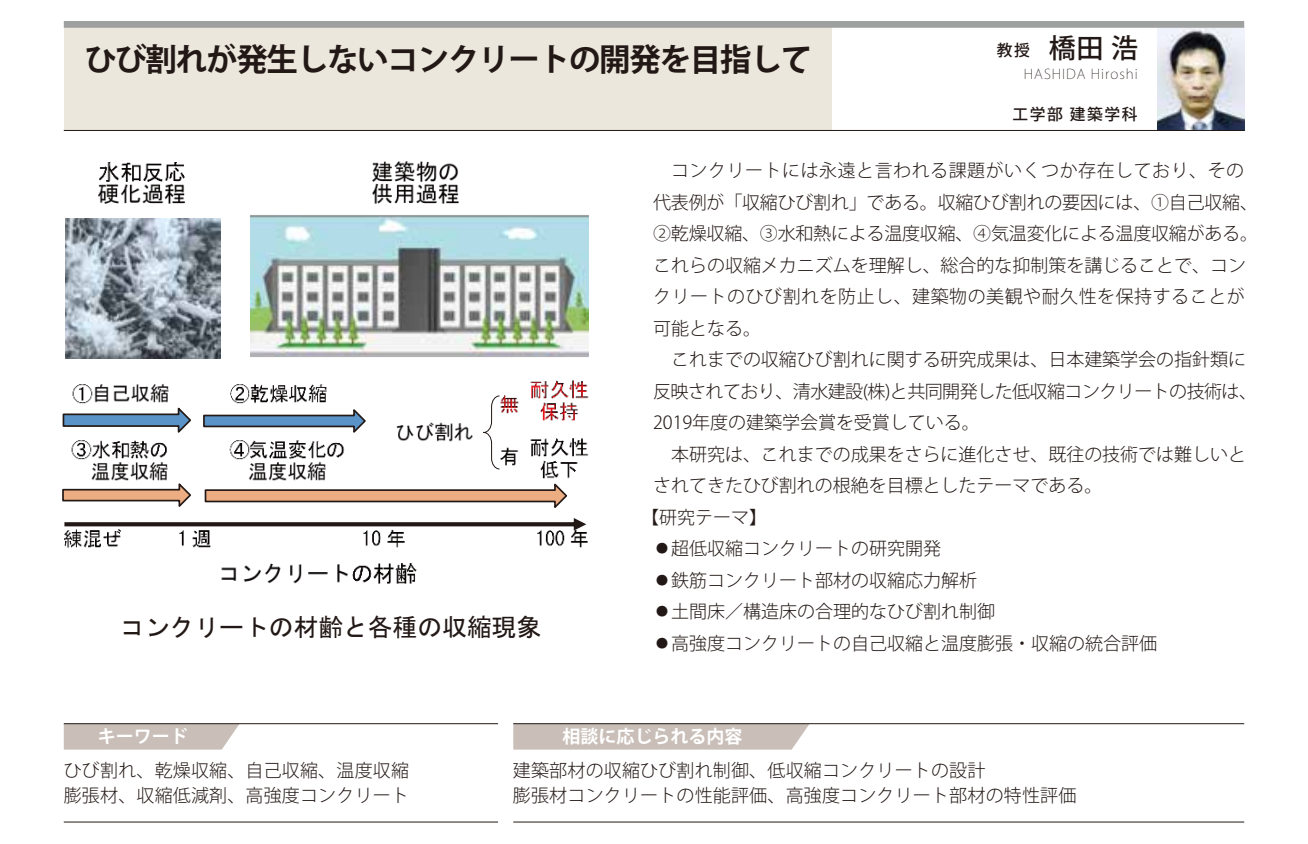
<style>
.page{position:relative;width:1308px;height:844px;background:#fff}
.page>*{position:absolute;margin:0;border:0;box-sizing:border-box;transform-origin:0 0}
.t1{font:700 31.5px "Koz Go Pro";letter-spacing:-.04em;color:#221815}
.t2{font:500 27px "Koz Go Pro";color:#221815}
.t3{font:24.97px "MS Gothic";letter-spacing:-.005em;color:#221815}
.t4{font:300 18px/24.8px "Koz Go Pro";color:#221815}
.t5{font:300 18px "Koz Go Pro";letter-spacing:.03em;color:#221815}
.t6{font:300 18px "Koz Go Pro";letter-spacing:-.03em;color:#221815}
.t7{font:700 18px "Koz Go Pro";color:#fff}
.t8{font:500 15.75px "Koz Go Pro";letter-spacing:.1em;color:#221815}
.t9{font:200 13.5px "Koz Go Pro";letter-spacing:.075em;color:#221815}
.s1{font-size:15.75px}
</style>
<div class="page">
<div style="left:64px;top:24px;width:767px;height:106px;background:#ebe7dc"></div>
<svg style="left:64px;top:723px;width:176px;height:26px;background:#c5bcb5"></svg>
<svg style="left:513px;top:723px;width:297px;height:26px;background:#c4bab4"></svg>
<img style="left:1157px;top:28px;width:87px;height:102px">
<hr style="left:64px;top:722px;width:434px;height:1px;background:#221815">
<hr style="left:64px;top:821px;width:434px;height:1px;background:#221815">
<hr style="left:513px;top:722px;width:731px;height:1px;background:#221815">
<hr style="left:513px;top:821px;width:731px;height:1px;background:#221815">
<div style="left:64px;top:21px;width:1180px;height:7px;background:#9fa0a0"></div>
<hr style="left:64px;top:130px;width:1180px;height:1px;background:#221815">
<img style="left:99px;top:162px;width:32px;height:15px">
<img style="left:131px;top:162px;width:44px;height:15px">
<img style="left:175px;top:162px;width:10px;height:15px">
<img style="left:98px;top:177px;width:77px;height:27px">
<img style="left:175px;top:177px;width:10px;height:27px">
<img style="left:372px;top:161px;width:76px;height:16px">
<img style="left:448px;top:163px;width:11px;height:14px">
<img style="left:372px;top:177px;width:76px;height:24px">
<img style="left:448px;top:177px;width:11px;height:24px">
<img style="left:250px;top:201px;width:339px;height:156px">
<img style="left:65px;top:219px;width:156px;height:139px">
<svg style="left:204px;top:483px;width:364px;height:25px"></svg>
<svg style="left:203px;top:409px;width:163px;height:24px"></svg>
<svg style="left:62px;top:407px;width:129px;height:26px"></svg>
<img style="left:72px;top:384px;width:10px;height:20px">
<img style="left:82px;top:384px;width:77px;height:20px">
<img style="left:159px;top:384px;width:10px;height:19px">
<img style="left:396px;top:422px;width:67px;height:20px">
<img style="left:463px;top:426px;width:10px;height:14px">
<img style="left:71px;top:440px;width:10px;height:20px">
<img style="left:81px;top:440px;width:39px;height:16px">
<img style="left:120px;top:440px;width:47px;height:16px">
<img style="left:81px;top:456px;width:77px;height:24px">
<img style="left:158px;top:456px;width:10px;height:24px">
<img style="left:229px;top:440px;width:10px;height:20px">
<img style="left:239px;top:440px;width:38px;height:16px">
<img style="left:277px;top:440px;width:38px;height:16px">
<img style="left:316px;top:441px;width:29px;height:15px">
<img style="left:239px;top:456px;width:77px;height:25px">
<img style="left:316px;top:456px;width:25px;height:25px">
<svg style="left:62px;top:480px;width:129px;height:27px"></svg>
<img style="left:179px;top:531px;width:3px;height:15px">
<img style="left:182px;top:530px;width:29px;height:18px">
<img style="left:537px;top:530px;width:22px;height:16px">
<img style="left:559px;top:530px;width:29px;height:18px">
<img style="left:363px;top:530px;width:13px;height:16px">
<img style="left:376px;top:530px;width:29px;height:18px">
<img style="left:64px;top:530px;width:47px;height:18px">
<img style="left:111px;top:530px;width:11px;height:17px">
<img style="left:230px;top:384px;width:49px;height:20px">
<img style="left:279px;top:384px;width:38px;height:19px">
<img style="left:317px;top:384px;width:10px;height:19px">
<img style="left:221px;top:563px;width:185px;height:21px">
<img style="left:340px;top:563px;width:44px;height:21px">
<img style="left:406px;top:563px;width:11px;height:21px">
<svg style="left:64px;top:518px;width:522px;height:12px"></svg>
<img style="left:500px;top:395px;width:9px;height:19px">
<img style="left:509px;top:397px;width:8px;height:16px">
<img style="left:497px;top:447px;width:12px;height:23px">
<img style="left:509px;top:450px;width:8px;height:16px">
<img style="left:530px;top:380px;width:29px;height:16px">
<img style="left:559px;top:380px;width:29px;height:16px">
<img style="left:531px;top:396px;width:37px;height:25px">
<img style="left:568px;top:396px;width:21px;height:25px">
<svg style="left:483px;top:395px;width:17px;height:74px"></svg>
<img style="left:530px;top:438px;width:29px;height:16px">
<img style="left:559px;top:438px;width:29px;height:16px">
<img style="left:531px;top:454px;width:37px;height:25px">
<img style="left:568px;top:454px;width:21px;height:25px">
<h1 class="t1" style="left:85px;top:39px;width:729px">ひび割れが発生しないコンクリートの開発を目指して</h1>
<h2 class="t2" style="left:997px;top:31px;width:143px"><span class="s1">教授</span> 橋田 浩</h2>
<p class="t9" style="left:1024px;top:65px;width:116px">HASHIDA Hiroshi</p>
<p class="t8" style="left:1013px;top:104px;width:126px">工学部 建築学科</p>
<h3 class="t3" style="left:120px;top:614px;width:423px">コンクリートの材齢と各種の収縮現象</h3>
<p class="t5" style="left:671px;top:158px;width:575px">コンクリートには永遠と言われる課題がいくつか存在しており、その</p>
<p class="t4" style="left:653px;top:189px;width:606px">代表例が「収縮ひび割れ」である。収縮ひび割れの要因には、①自己収縮、</p>
<p class="t4" style="left:653px;top:221px;width:606px">②乾燥収縮、③水和熱による温度収縮、④気温変化による温度収縮がある。</p>
<p class="t4" style="left:653px;top:252px;width:594px">これらの収縮メカニズムを理解し、総合的な抑制策を講じることで、コン</p>
<p class="t5" style="left:653px;top:284px;width:593px">クリートのひび割れを防止し、建築物の美観や耐久性を保持することが</p>
<p class="t4" style="left:653px;top:315px;width:109px">可能となる。</p>
<p class="t4" style="left:653px;top:347px;width:594px">　これまでの収縮ひび割れに関する研究成果は、日本建築学会の指針類に</p>
<p class="t6" style="left:653px;top:379px;width:605px">反映されており、清水建設(株)と共同開発した低収縮コンクリートの技術は、</p>
<p class="t4" style="left:653px;top:410px;width:346px">2019年度の建築学会賞を受賞している。　</p>
<p class="t4" style="left:653px;top:441px;width:594px">　本研究は、これまでの成果をさらに進化させ、既往の技術では難しいと</p>
<p class="t4" style="left:653px;top:473px;width:451px">されてきたひび割れの根絶を目標としたテーマである。</p>
<p class="t4" style="left:641px;top:504px;width:127px">【研究テーマ】</p>
<p class="t4" style="left:653px;top:536px;width:289px">●超低収縮コンクリートの研究開発</p>
<p class="t4" style="left:653px;top:567px;width:325px">●鉄筋コンクリート部材の収縮応力解析</p>
<p class="t4" style="left:653px;top:599px;width:343px">●土間床／構造床の合理的なひび割れ制御</p>
<p class="t4" style="left:653px;top:630px;width:506px">●高強度コンクリートの自己収縮と温度膨張・収縮の統合評価</p>
<p class="t7" style="left:98px;top:724px;width:91px">キーワード</p>
<p class="t7" style="left:563px;top:724px;width:181px">相談に応じられる内容</p>
<p class="t4" style="left:64px;top:757px;width:347px">ひび割れ、乾燥収縮、自己収縮、温度収縮膨張材、収縮低減剤、高強度コンクリート</p>
<p class="t4" style="left:513px;top:757px;width:565px">建築部材の収縮ひび割れ制御、低収縮コンクリートの設計<br>膨張材コンクリートの性能評価、高強度コンクリート部材の特性評価</p>
</div>
